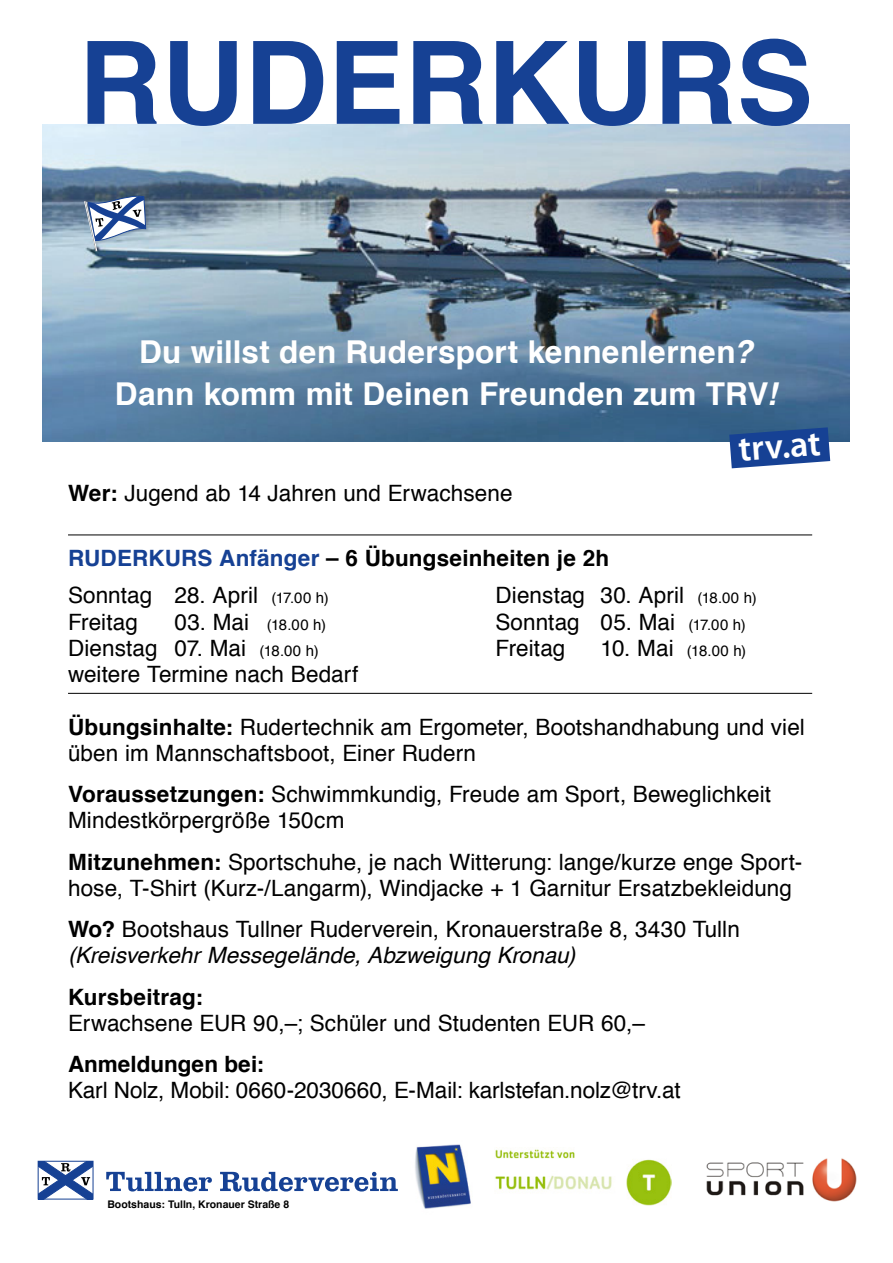
<style>
.page{position:relative;width:893px;height:1263px;background:#fff}
.page>*{position:absolute;margin:0;border:0;box-sizing:border-box;transform-origin:0 0}
.t1{font:700 115.05px "Helvetica";color:#164194}
.t2{font:600 36px "Myriad Pro";color:#fff}
.t3{font:700 31.5px/42px "Helvetica";letter-spacing:.005em;color:#fff;text-align:center}
.t4{font:22.5px/26.2px "Helvetica";letter-spacing:.005em;color:#000}
.t5{font:700 22.5px/37.5px "Helvetica";letter-spacing:.01em;color:#000}
.t6{font:15px "Helvetica";letter-spacing:-.005em;color:#000}
.t7{font:700 10.5px "Helvetica";color:#000}
.s1{font-style:italic}
.s2{font-weight:700}
.s3{color:#164194}
.s4{font-weight:400}
.s5{font-weight:400;font-size:15px}
.s6{font-size:15px}
.s7{font-size:22.5px}
</style>
<div class="page">
<img style="left:43px;top:124px;width:806px;height:317px">
<hr style="left:68px;top:693px;width:744px;height:1px;background:#000">
<hr style="left:68px;top:535px;width:744px;height:1px;background:#000">
<img style="left:706px;top:1158px;width:151px;height:44px">
<svg style="left:106px;top:1172px;width:106px;height:19px"></svg>
<svg style="left:220px;top:1172px;width:178px;height:19px"></svg>
<svg style="left:38px;top:1161px;width:55px;height:38px"></svg>
<svg style="left:729px;top:427px;width:101px;height:41px"></svg>
<div style="left:83px;top:195px;width:66px;height:60px;background:#000;opacity:.12"></div>
<svg style="left:84px;top:193px;width:63px;height:58px"></svg>
<img style="left:495px;top:1147px;width:177px;height:58px">
<img style="left:415px;top:1144px;width:56px;height:65px">
<h1 class="t1" style="left:78px;top:-10px;width:736px">RUDERKURS</h1>
<h3 class="t3" style="left:115px;top:331px;width:663px">Du willst den Rudersport kennenlernen<span class="s1">?<br></span>Dann komm mit Deinen Freunden zum TRV<span class="s1">!</span></h3>
<p class="t4" style="left:68px;top:480px;width:446px"><span class="s2">Wer:</span> Jugend ab 14 Jahren und Erwachsene</p>
<h2 class="t2" style="left:737px;top:429px;width:84px;rotate:-4deg">trv.at</h2>
<p class="t5" style="left:68px;top:539px;width:543px"><span class="s3">RUDERKURS Anfänger</span> – 6 Übungseinheiten je 2h<br><span class="s4">Sonntag 28. April</span> <span class="s5">(17.00 h)</span></p>
<p class="t4" style="left:496px;top:583px;width:263px">Dienstag 30. April <span class="s6">(18.00 h)</span></p>
<p class="t4" style="left:68px;top:609px;width:71px">Freitag</p>
<p class="t6" style="left:175px;top:613px;width:153px"><span class="s7">03. Mai</span> (18.00 h)</p>
<p class="t4" style="left:496px;top:609px;width:252px">Sonntag 05. Mai <span class="s6">(17.00 h)</span></p>
<p class="t4" style="left:68px;top:635px;width:252px">Dienstag 07. Mai <span class="s6">(18.00 h)</span></p>
<p class="t4" style="left:496px;top:635px;width:71px">Freitag</p>
<p class="t6" style="left:601px;top:639px;width:147px"><span class="s7">10. Mai</span> (18.00 h)</p>
<p class="t4" style="left:68px;top:662px;width:292px">weitere Termine nach Bedarf</p>
<p class="t4" style="left:68px;top:714px;width:738px"><span class="s2">Übungsinhalte:</span> Rudertechnik am Ergometer, Bootshandhabung und viel üben im Mannschaftsboot, Einer Rudern</p>
<p class="t4" style="left:68px;top:782px;width:704px"><span class="s2">Voraussetzungen:</span> Schwimmkundig, Freude am Sport, Beweglichkeit<br>Mindestkörpergröße 150cm</p>
<p class="t4" style="left:68px;top:849px;width:736px"><span class="s2">Mitzunehmen:</span> Sportschuhe, je nach Witterung: lange/kurze enge Sport&shy;hose, T-Shirt (Kurz-/Langarm), Windjacke + 1 Garnitur Ersatzbekleidung</p>
<p class="t4" style="left:68px;top:917px;width:673px"><span class="s2">Wo?</span> Bootshaus Tullner Ruderverein, Kronauerstraße 8, 3430 Tulln <span class="s1">(Kreisverkehr Messegelände, Abzweigung Kronau)</span></p>
<p class="t5" style="left:68px;top:978px;width:137px">Kursbeitrag:</p>
<p class="t4" style="left:68px;top:1010px;width:578px">Erwachsene EUR 90,–; Schüler und Studenten EUR 60,–</p>
<p class="t5" style="left:68px;top:1046px;width:198px">Anmeldungen bei:</p>
<p class="t4" style="left:68px;top:1078px;width:614px">Karl Nolz, Mobil: 0660-2030660, E-Mail: karlstefan.nolz@trv.at</p>
<p class="t7" style="left:107px;top:1195px;width:183px">Bootshaus: Tulln, Kronauer Straße 8</p>
</div>
